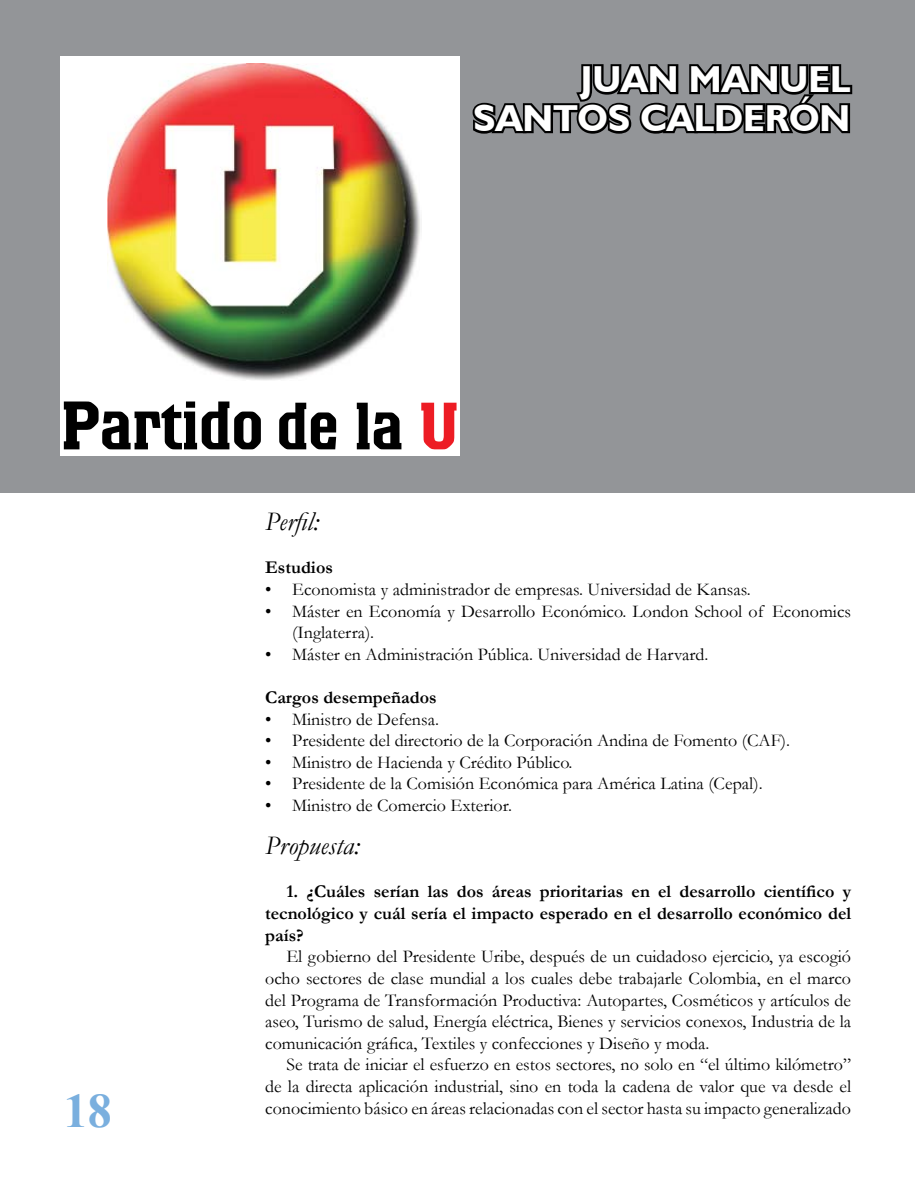
<style>
.page{position:relative;width:915px;height:1191px;background:#fff}
.page>*{position:absolute;margin:0;border:0;box-sizing:border-box;transform-origin:0 0}
.t1{font:700 48px "Times New Roman";color:#7aafde}
.t2{font:700 37.5px/39px "Humanist 521 BT";color:#fff;text-align:right}
.t3{font:italic 27px "Garamond";color:#000}
.t4{font:18px/21.6px "Garamond";color:#000;text-align:justify}
.t5{font:700 18px/21.6px "Garamond";color:#000;text-align:justify}
</style>
<div class="page">
<div style="left:0;top:0;width:914px;height:493px;background:#939598"></div>
<svg style="left:472px;top:64px;width:381px;height:70px"></svg>
<div style="left:60px;top:56px;width:399px;height:399px;background:#fff"></div>
<img style="left:108px;top:64px;width:312px;height:316px">
<svg style="left:64px;top:401px;width:197px;height:48px"></svg>
<svg style="left:279px;top:403px;width:57px;height:46px"></svg>
<svg style="left:356px;top:403px;width:45px;height:46px"></svg>
<svg style="left:421px;top:403px;width:35px;height:46px"></svg>
<h1 class="t1" style="left:64px;top:1078px;width:49px">18</h1>
<h2 class="t2" style="left:473px;top:59px;width:378px">JUAN MANUEL<br>SANTOS CALDERÓN</h2>
<h3 class="t3" style="left:265px;top:503px;width:55px">Perfil:</h3>
<p class="t5" style="left:265px;top:557px;width:69px">Estudios</p>
<p class="t4" style="left:265px;top:578px;width:487px">• Economista y administrador de empresas. Universidad de Kansas.</p>
<p class="t4" style="left:292px;top:599px;width:560px;text-indent:-27px">• Máster en Economía y Desarrollo Económico. London School of Economics (Inglaterra).</p>
<p class="t4" style="left:265px;top:643px;width:444px">• Máster en Administración Pública. Universidad de Harvard.</p>
<p class="t5" style="left:265px;top:686px;width:173px">Cargos desempeñados</p>
<p class="t4" style="left:265px;top:707px;width:175px">• Ministro de Defensa.</p>
<p class="t4" style="left:265px;top:729px;width:526px">• Presidente del directorio de la Corporación Andina de Fomento (CAF).</p>
<p class="t4" style="left:265px;top:751px;width:309px">• Ministro de Hacienda y Crédito Público.</p>
<p class="t4" style="left:265px;top:772px;width:499px">• Presidente de la Comisión Económica para América Latina (Cepal).</p>
<p class="t4" style="left:265px;top:794px;width:248px">• Ministro de Comercio Exterior.</p>
<h3 class="t3" style="left:265px;top:827px;width:96px">Propuesta:</h3>
<p class="t5" style="left:265px;top:881px;width:587px;text-indent:21px">1. ¿Cuáles serían las dos áreas prioritarias en el desarrollo científico y tecnológico y cuál sería el impacto esperado en el desarrollo económico del país?</p>
<p class="t4" style="left:265px;top:945px;width:587px;text-indent:21px">El gobierno del Presidente Uribe, después de un cuidadoso ejercicio, ya escogió ocho sectores de clase mundial a los cuales debe trabajarle Colombia, en el marco del Programa de Transformación Productiva: Autopartes, Cosméticos y artículos de aseo, Turismo de salud, Energía eléctrica, Bienes y servicios conexos, Industria de la comunicación gráfica, Textiles y confecciones y Diseño y moda.</p>
<p class="t4" style="left:265px;top:1053px;width:587px;text-indent:21px">Se trata de iniciar el esfuerzo en estos sectores, no solo en “el último kilómetro” de la directa aplicación industrial, sino en toda la cadena de valor que va desde el conocimiento básico en áreas relacionadas con el sector hasta su impacto generalizado</p>
</div>
